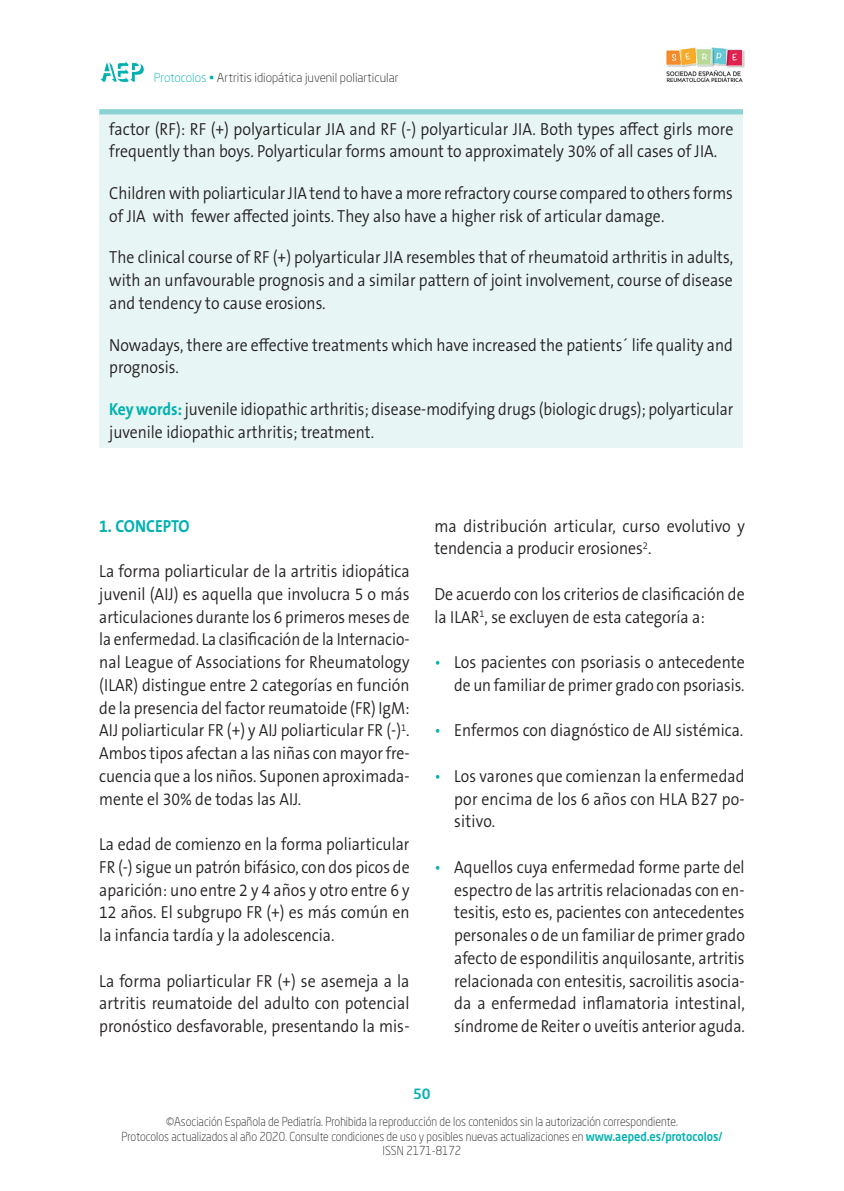
<style>
.page{position:relative;width:844px;height:1191px;background:#fff}
.page>*{position:absolute;margin:0;border:0;box-sizing:border-box;transform-origin:0 0}
._06_TEXTO_COMUN{font:300 17.5px/22.8px "The Sans B Plus W4";color:#231f20;text-align:justify;scale:.91 1}
._06_TEXTO_COMUN-2{font:300 17.5px/22.8px "The Sans B Plus W4";color:#231f20;text-align:justify;scale:.9 1}
.lista_bolo{font:300 17.5px/22.8px "The Sans B Plus W4";color:#231f20;text-align:justify;scale:.9 1}
._06_TEXTO_COMUN-3{font:300 17.5px/22.8px "The Sans B Plus W4";color:#231f20;scale:.89 1}
.lista_bolo-2{font:300 17.5px/22.8px "The Sans B Plus W4";color:#231f20;text-align:right;scale:.91 1}
.lista_bolo-3{font:300 17.5px/22.8px "The Sans B Plus W4";color:#231f20;text-align:justify;scale:.89 1}
._05_TITULO_1{font:700 17.5px "The Sans B Plus W7";color:#00b1b0;scale:.9 1}
.t1{font:500 14px "Neo Sans Std";color:#00b1b0}
.t2{font:300 12.25px "Neo Sans Std";color:#231f20;scale:.9 1}
.t3{font:300 12.25px "Neo Sans Std";color:#231f20}
.s1{color:#00b1b0}
.s2{font-family:"The Sans B Plus W7";font-weight:700;color:#00b1b0}
.s3{font-weight:500;color:#00b1b0}
</style>
<div class="page">
<svg style="left:100px;top:61px;width:44px;height:21px"></svg>
<img style="left:666px;top:47px;width:78px;height:35px">
<div style="left:99px;top:112px;width:643px;height:335px;background:#e7f5f4"></div>
<div style="left:99px;top:109px;width:643px;height:5px;background:#8bd2d3"></div>
<p class="t3" style="left:154px;top:70px;width:246px"><span class="s1">Protocolos •</span> Artritis idiopática juvenil poliarticular</p>
<p class="_06_TEXTO_COMUN" style="left:109px;top:117px;width:687px">factor (RF): RF (+) polyarticular JIA and RF (-) polyarticular JIA. Both types affect girls more frequently than boys. Polyarticular forms amount to approximately 30% of all cases of JIA.</p>
<p class="_06_TEXTO_COMUN-3" style="left:109px;top:182px;width:702px">Children with poliarticular JIA tend to have a more refractory course compared to others forms of JIA with fewer affected joints. They also have a higher risk of articular damage.</p>
<p class="_06_TEXTO_COMUN-2" style="left:109px;top:246px;width:694px">The clinical course of RF (+) polyarticular JIA resembles that of rheumatoid arthritis in adults, with an unfavourable prognosis and a similar pattern of joint involvement, course of disease and tendency to cause erosions.</p>
<p class="_06_TEXTO_COMUN-2" style="left:109px;top:333px;width:694px">Nowadays, there are effective treatments which have increased the patients´ life quality and prognosis.</p>
<p class="_06_TEXTO_COMUN-3" style="left:109px;top:398px;width:702px"><span class="s2">Key words:</span> juvenile idiopathic arthritis; disease-modifying drugs (biologic drugs); polyarticular juvenile idiopathic arthritis; treatment.</p>
<p class="_05_TITULO_1" style="left:99px;top:514px;width:102px">1. CONCEPTO</p>
<p class="_06_TEXTO_COMUN" style="left:99px;top:560px;width:342px">La forma poliarticular de la artritis idiopática juvenil (AIJ) es aquella que involucra 5 o más articulaciones durante los 6 primeros meses de la enfermedad. La clasificación de la Internacio&shy;nal League of Associations for Rheumatology (ILAR) distingue entre 2 categorías en función de la presencia del factor reumatoide (FR) IgM:<br>AIJ poliarticular FR (+) y AIJ poliarticular FR (-)<sup>1</sup>.<br>Ambos tipos afectan a las niñas con mayor fre&shy;cuencia que a los niños. Suponen aproximada&shy;mente el 30% de todas las AIJ.</p>
<p class="_06_TEXTO_COMUN-2" style="left:99px;top:833px;width:346px">La edad de comienzo en la forma poliarticular FR (-) sigue un patrón bifásico, con dos picos de aparición: uno entre 2 y 4 años y otro entre 6 y 12 años. El subgrupo FR (+) es más común en la infancia tardía y la adolescencia.</p>
<p class="_06_TEXTO_COMUN" style="left:99px;top:969px;width:342px">La forma poliarticular FR (+) se asemeja a la artritis reumatoide del adulto con potencial pronóstico desfavorable, presentando la mis-</p>
<p class="_06_TEXTO_COMUN" style="left:434px;top:514px;width:342px">ma distribución articular, curso evolutivo y tendencia a producir erosiones<sup>2</sup>.</p>
<p class="_06_TEXTO_COMUN-2" style="left:434px;top:582px;width:346px">De acuerdo con los criterios de clasificación de la ILAR<sup>1</sup>, se excluyen de esta categoría a:</p>
<p class="lista_bolo-2" style="left:434px;top:651px;width:342px"><span class="s1">•</span> Los pacientes con psoriasis o antecedente de un familiar de primer grado con psoriasis.</p>
<p class="lista_bolo" style="left:434px;top:719px;width:344px"><span class="s1">•</span> Enfermos con diagnóstico de AIJ sistémica.</p>
<p class="lista_bolo-3" style="left:454px;top:764px;width:328px;text-indent:-20px"><span class="s1">•</span> Los varones que comienzan la enfermedad por encima de los 6 años con HLA B27 po&shy;sitivo.</p>
<p class="lista_bolo" style="left:454px;top:855px;width:324px;text-indent:-20px"><span class="s1">•</span> Aquellos cuya enfermedad forme parte del espectro de las artritis relacionadas con en&shy;tesitis, esto es, pacientes con antecedentes personales o de un familiar de primer grado afecto de espondilitis anquilosante, artritis relacionada con entesitis, sacroilitis asocia&shy;da a enfermedad inflamatoria intestinal, síndrome de Reiter o uveítis anterior aguda.</p>
<p class="t1" style="left:413px;top:1085px;width:19px">50</p>
<p class="t2" style="left:166px;top:1114px;width:570px">©Asociación Española de Pediatría. Prohibida la reproducción de los contenidos sin la autorización correspondiente.</p>
<p class="t2" style="left:121px;top:1128px;width:669px">Protocolos actualizados al año 2020. Consulte condiciones de uso y posibles nuevas actualizaciones en <span class="s3">www.aeped.es/protocolos/</span></p>
<p class="t2" style="left:382px;top:1143px;width:89px">ISSN 2171-8172</p>
</div>
